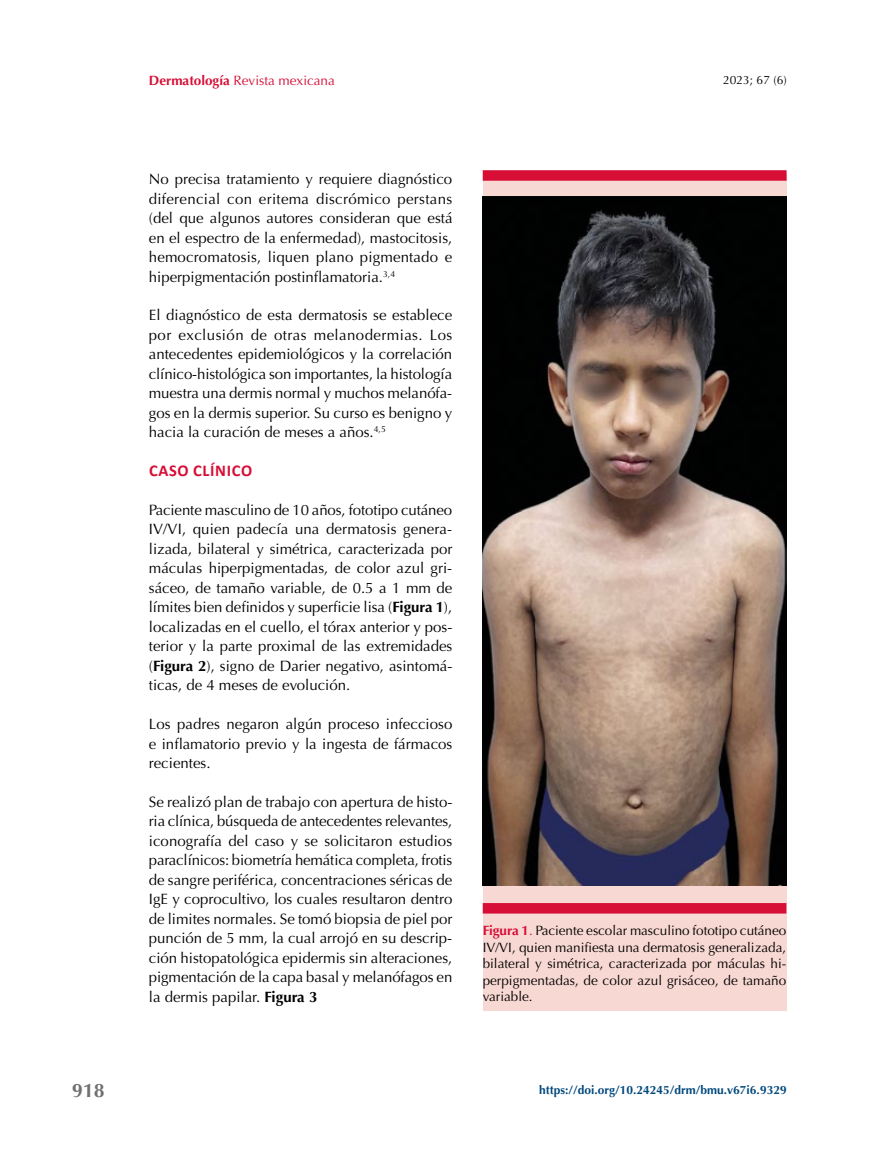
<style>
.page{position:relative;width:893px;height:1149px;background:#fff}
.page>*{position:absolute;margin:0;border:0;box-sizing:border-box;transform-origin:0 0}
.t1{font:700 19.5px "Optima";color:#706f6f}
.t2{font:700 16.5px "Calibri";letter-spacing:.04em;color:#d70e36}
.t3{font:15px/19.5px "Optima";color:#000;text-align:justify}
.t4{font:13.5px/16.5px "Optima";color:#000;text-align:justify}
.t5{font:13.5px "Optima";color:#d70e36}
.t6{font:700 12px "Optima";color:#02497d}
.t7{font:12px "Optima";color:#000}
.s1{font-weight:700}
.s2{font-weight:700;color:#d70e36}
.s3{color:#d70e36}
</style>
<div class="page">
<div style="left:483px;top:175px;width:304px;height:835px;background:#f8d8d2"></div>
<div style="left:483px;top:902px;width:303px;height:11px;background:#d70e36"></div>
<div style="left:483px;top:170px;width:304px;height:11px;background:#d70e36"></div>
<img style="left:483px;top:197px;width:304px;height:688px">
<h1 class="t1" style="left:72px;top:1079px;width:34px">918</h1>
<p class="t5" style="left:149px;top:73px;width:188px"><span class="s1">Dermatología</span> Revista mexicana</p>
<p class="t7" style="left:723px;top:73px;width:65px">2023; 67 (6)</p>
<p class="t3" style="left:149px;top:169px;width:305px">No precisa tratamiento y requiere diagnóstico diferencial con eritema discrómico perstans (del que algunos autores consideran que está en el espectro de la enfermedad), mastocitosis, hemocromatosis, liquen plano pigmentado e hiperpigmentación postinflamatoria.<sup>3,4</sup></p>
<p class="t3" style="left:149px;top:305px;width:305px">El diagnóstico de esta dermatosis se establece por exclusión de otras melanodermias. Los antecedentes epidemiológicos y la correlación clínico-histológica son importantes, la histología muestra una dermis normal y muchos melanófa&shy;gos en la dermis superior. Su curso es benigno y hacia la curación de meses a años.<sup>4,5</sup></p>
<p class="t2" style="left:149px;top:460px;width:105px">CASO CLÍNICO</p>
<p class="t3" style="left:149px;top:500px;width:305px">Paciente masculino de 10 años, fototipo cutáneo IV/VI, quien padecía una dermatosis genera&shy;lizada, bilateral y simétrica, caracterizada por máculas hiperpigmentadas, de color azul gri&shy;sáceo, de tamaño variable, de 0.5 a 1 mm de límites bien definidos y superficie lisa (<span class="s1">Figura 1</span>), localizadas en el cuello, el tórax anterior y pos&shy;terior y la parte proximal de las extremidades (<span class="s1">Figura 2</span>), signo de Darier negativo, asintomá&shy;ticas, de 4 meses de evolución.</p>
<p class="t3" style="left:149px;top:714px;width:305px">Los padres negaron algún proceso infeccioso e inflamatorio previo y la ingesta de fármacos recientes.</p>
<p class="t3" style="left:149px;top:791px;width:305px">Se realizó plan de trabajo con apertura de histo&shy;ria clínica, búsqueda de antecedentes relevantes, iconografía del caso y se solicitaron estudios paraclínicos: biometría hemática completa, frotis de sangre periférica, concentraciones séricas de IgE y coprocultivo, los cuales resultaron dentro de limites normales. Se tomó biopsia de piel por punción de 5 mm, la cual arrojó en su descrip&shy;ción histopatológica epidermis sin alteraciones, pigmentación de la capa basal y melanófagos en la dermis papilar. <span class="s1">Figura 3</span></p>
<p class="t4" style="left:483px;top:922px;width:305px"><span class="s2">Figura 1</span><span class="s3">.</span> Paciente escolar masculino fototipo cutáneo IV/VI, quien manifiesta una dermatosis generalizada, bilateral y simétrica, caracterizada por máculas hi&shy;perpigmentadas, de color azul grisáceo, de tamaño variable.</p>
<p class="t6" style="left:539px;top:1082px;width:249px">https://doi.org/10.24245/drm/bmu.v67i6.9329</p>
</div>
